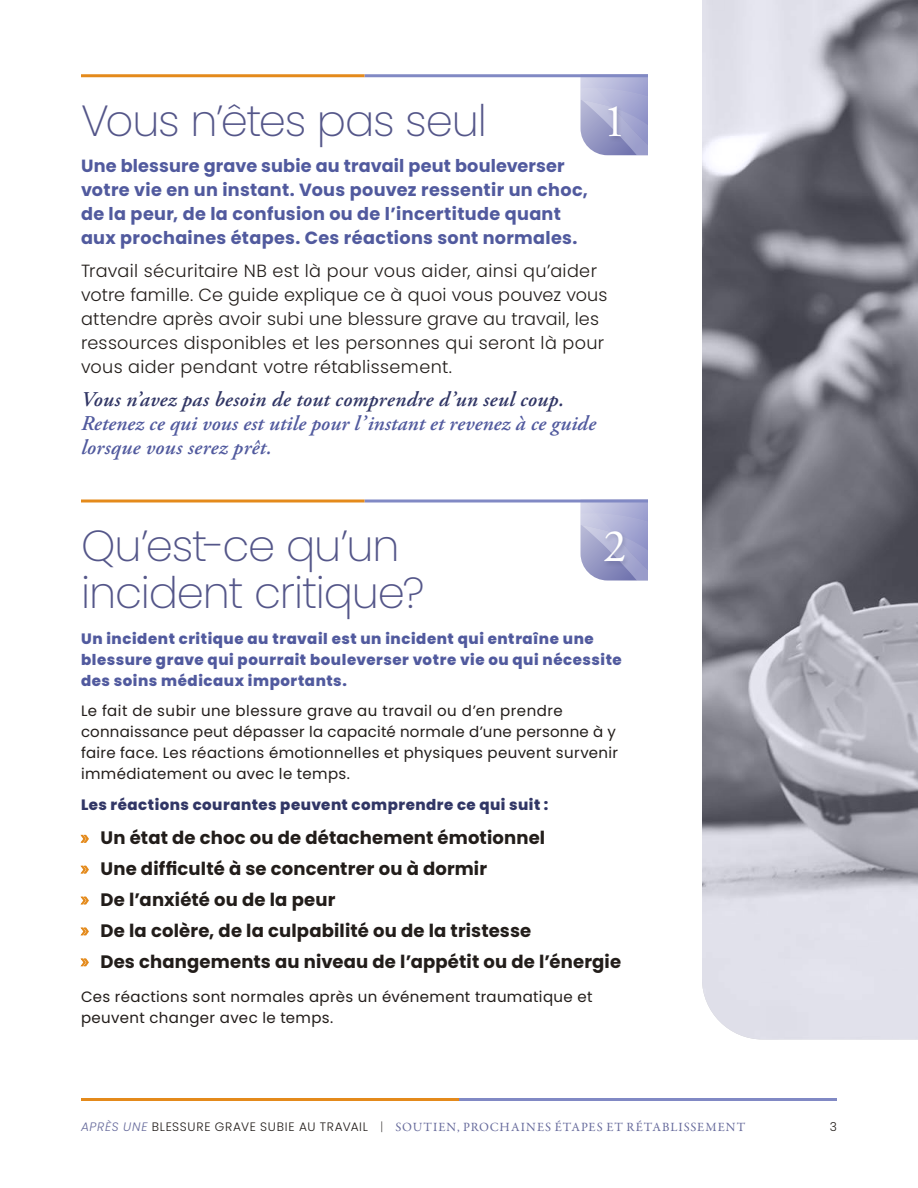
<style>
.page{position:relative;width:918px;height:1188px;background:#fff}
.page>*{position:absolute;margin:0;border:0;box-sizing:border-box;transform-origin:0 0}
.t1{font:46.5px "Adobe Garamond Pro";color:#fff}
.t2{font:200 43.5px/46.5px "Poppins";letter-spacing:-.025em;color:#545689}
.t3{font:italic 600 21px/24px "Adobe Garamond Pro";letter-spacing:.01em;color:#515a9e}
.t4{font:italic 600 21px "Adobe Garamond Pro";letter-spacing:.015em;color:#313665}
.t5{font:700 18px/30.9px "Poppins";letter-spacing:.01em;color:#221d1a}
.t6{font:300 17.7px/24px "Poppins";letter-spacing:.015em;color:#221d1a}
.t7{font:700 17.7px/24px "Poppins";letter-spacing:.015em;color:#515a9e}
.t8{font:15px/21px "Poppins";letter-spacing:.025em;color:#221d1a}
.t9{font:800 15px/21px "Poppins";letter-spacing:.04em;color:#515a9e}
.t10{font:800 15px "Poppins";letter-spacing:.035em;color:#313665}
.t11{font:12.6px "Garamond Premr Pro";letter-spacing:.075em;color:#676b9c}
.t12{font:300 12.3px "Poppins";color:#221d1a}
.s1{font-family:"Myriad Pro";font-weight:400;font-size:18.75px;color:#e48a1b}
.s2{font-family:"Poppins";font-weight:300;font-style:italic;font-size:12.3px}
.s3{font-family:"Poppins";font-weight:300;font-size:12.3px;color:#221d1a}
.s4{font-family:"Poppins";font-weight:200;font-size:12.3px;color:#221d1a}
</style>
<div class="page">
<img style="left:702px;top:0;width:216px;height:1040px">
<svg style="left:580px;top:77px;width:68px;height:78px;background:#aaacd2"></svg>
<svg style="left:580px;top:502px;width:68px;height:78px;background:#aaadd2"></svg>
<hr style="left:364px;top:74px;width:284px;height:3px;background:#8189c4">
<hr style="left:81px;top:74px;width:283px;height:3px;background:#e48a1b">
<hr style="left:364px;top:500px;width:284px;height:2px;background:#8189c4">
<hr style="left:81px;top:500px;width:283px;height:2px;background:#e48a1b">
<div style="left:606px;top:105px;width:20px;height:37px;background:#313665;opacity:.25"></div>
<div style="left:601px;top:530px;width:29px;height:38px;background:#313665;opacity:.25"></div>
<hr style="left:459px;top:1098px;width:378px;height:3px;background:#8189c4">
<hr style="left:81px;top:1098px;width:378px;height:3px;background:#e48a1b">
<h2 class="t2" style="left:81px;top:98px;width:407px">Vous n’êtes pas seul</h2>
<h1 class="t1" style="left:603px;top:93px;width:25px">1</h1>
<p class="t7" style="left:81px;top:154px;width:508px">Une blessure grave subie au travail peut bouleverser votre vie en un instant. Vous pouvez ressentir un choc, de la peur, de la confusion ou de l’incertitude quant aux prochaines étapes. Ces réactions sont normales.</p>
<p class="t6" style="left:81px;top:259px;width:528px">Travail sécuritaire NB est là pour vous aider, ainsi qu’aider votre famille. Ce guide explique ce à quoi vous pouvez vous attendre après avoir subi une blessure grave au travail, les ressources disponibles et les personnes qui seront là pour vous aider pendant votre rétablissement.</p>
<h3 class="t4" style="left:81px;top:387px;width:485px">Vous n’avez pas besoin de tout comprendre d’un seul coup.</h3>
<h3 class="t3" style="left:81px;top:411px;width:516px">Retenez ce qui vous est utile pour l’instant et revenez à ce guide lorsque vous serez prêt.</h3>
<h2 class="t2" style="left:81px;top:523px;width:345px">Qu’est-ce qu’un incident critique?</h2>
<h1 class="t1" style="left:603px;top:519px;width:25px">2</h1>
<p class="t9" style="left:81px;top:629px;width:542px">Un incident critique au travail est un incident qui entraîne une blessure grave qui pourrait bouleverser votre vie ou qui nécessite des soins médicaux importants.</p>
<p class="t8" style="left:81px;top:700px;width:539px">Le fait de subir une blessure grave au travail ou d’en prendre connaissance peut dépasser la capacité normale d’une personne à y faire face. Les réactions émotionnelles et physiques peuvent survenir immédiatement ou avec le temps.</p>
<p class="t10" style="left:81px;top:796px;width:469px">Les réactions courantes peuvent comprendre ce qui suit :</p>
<p class="t5" style="left:81px;top:822px;width:542px"><span class="s1">»</span> Un état de choc ou de détachement émotionnel<br><span class="s1">»</span> Une difficulté à se concentrer ou à dormir<br><span class="s1">»</span> De l’anxiété ou de la peur<br><span class="s1">»</span> De la colère, de la culpabilité ou de la tristesse<br><span class="s1">»</span> Des changements au niveau de l’appétit ou de l’énergie</p>
<p class="t8" style="left:81px;top:986px;width:513px">Ces réactions sont normales après un événement traumatique et peuvent changer avec le temps.</p>
<p class="t11" style="left:81px;top:1119px;width:666px"><span class="s2">APRÈS UNE</span> <span class="s3">BLESSURE GRAVE SUBIE AU TRAVAIL</span> <span class="s4">|</span> SOUTIEN, PROCHAINES ÉTAPES ET RÉTABLISSEMENT</p>
<p class="t12" style="left:830px;top:1119px;width:9px">3</p>
</div>
